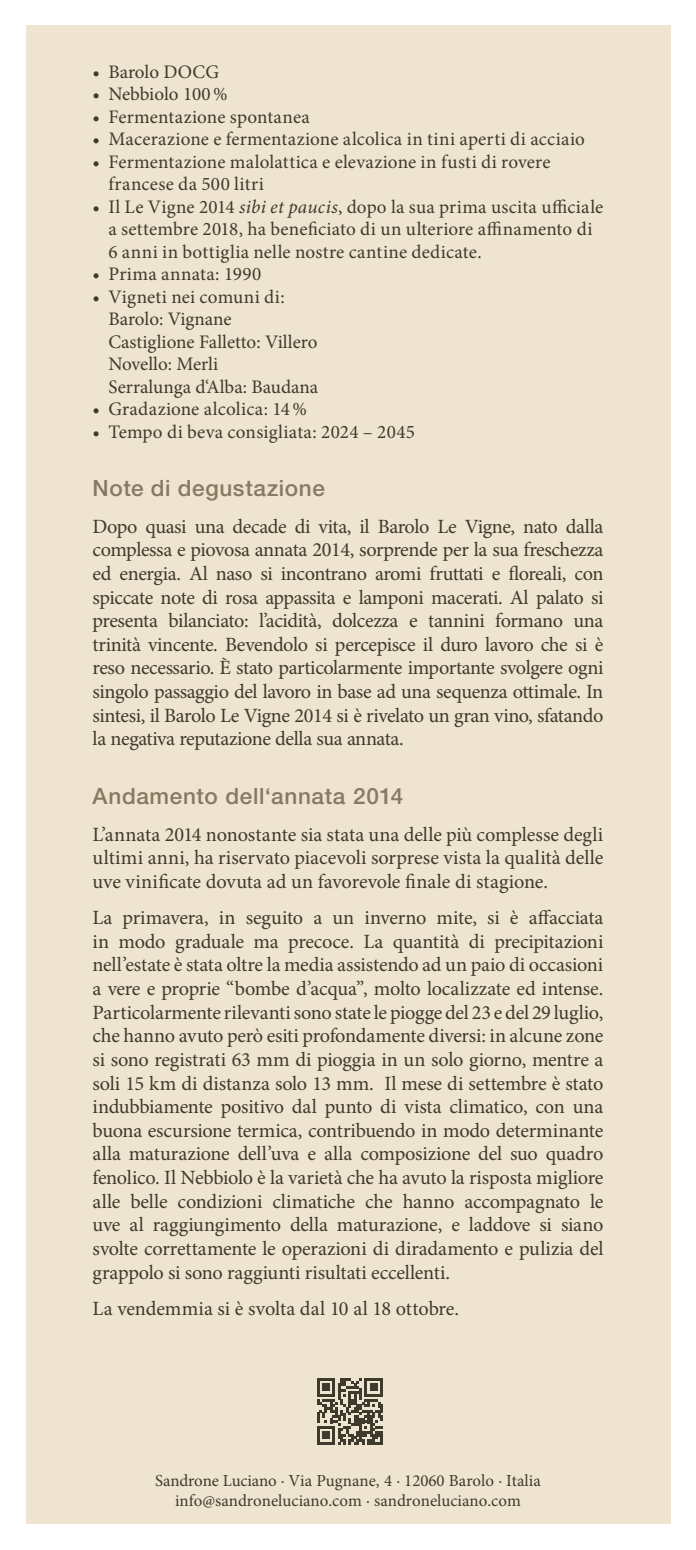
<style>
.page{position:relative;width:696px;height:1550px;background:#fff}
.page>*{position:absolute;margin:0;border:0;box-sizing:border-box;transform-origin:0 0}
.t1{font:500 22.5px "Helvetica Neue LT Std";letter-spacing:.025em;color:#877962}
.t2{font:20.25px/23.6px "Minion Pro";letter-spacing:-.01em;color:#3e3a2d;text-align:justify}
.t3{font:19.12px/22.5px "Minion Pro";letter-spacing:.005em;color:#3e3a2d}
.t4{font:16.88px/20.2px "Minion Pro";color:#3e3a2d;text-align:center}
.s1{font-style:italic}
</style>
<div class="page">
<div style="left:26px;top:26px;width:644px;height:1498px;background:#efe4d0"></div>
<svg style="left:317px;top:1378px;width:66px;height:66px"></svg>
<p class="t3" style="left:92px;top:60px;width:128px">• Barolo DOCG</p>
<p class="t3" style="left:92px;top:83px;width:136px">• Nebbiolo 100%</p>
<p class="t3" style="left:92px;top:105px;width:219px">• Fermentazione spontanea</p>
<p class="t3" style="left:92px;top:128px;width:493px">• Macerazione e fermentazione alcolica in tini aperti di acciaio</p>
<p class="t3" style="left:108px;top:150px;width:443px;text-indent:-16px">• Fermentazione malolattica e elevazione in fusti di rovere francese da 500 litri</p>
<p class="t3" style="left:108px;top:195px;width:496px;text-indent:-16px">• Il Le Vigne 2014 <span class="s1">sibi et paucis</span>, dopo la sua prima uscita ufficiale a settembre 2018, ha beneficiato di un ulteriore affinamento di<br>6 anni in bottiglia nelle nostre cantine dedicate.</p>
<p class="t3" style="left:92px;top:263px;width:170px">• Prima annata: 1990</p>
<p class="t3" style="left:108px;top:285px;width:211px;text-indent:-16px">• Vigneti nei comuni di:<br>Barolo: Vignane<br>Castiglione Falletto: Villero<br>Novello: Merli<br>Serralunga d‘Alba: Baudana</p>
<p class="t3" style="left:92px;top:398px;width:215px">• Gradazione alcolica: 14%</p>
<p class="t3" style="left:92px;top:420px;width:324px">• Tempo di beva consigliata: 2024 – 2045</p>
<p class="t1" style="left:92px;top:475px;width:234px">Note di degustazione</p>
<p class="t2" style="left:92px;top:514px;width:512px">Dopo quasi una decade di vita, il Barolo Le Vigne, nato dalla complessa e piovosa annata 2014, sorprende per la sua freschezza ed energia. Al naso si incontrano aromi fruttati e floreali, con spiccate note di rosa appassita e lamponi macerati. Al palato si presenta bilanciato: l’acidità, dolcezza e tannini formano una trinità vincente. Bevendolo si percepisce il duro lavoro che si è reso necessario. È stato particolarmente importante svolgere ogni singolo passaggio del lavoro in base ad una sequenza ottimale. In sintesi, il Barolo Le Vigne 2014 si è rivelato un gran vino, sfatando la negativa reputazione della sua annata.</p>
<p class="t1" style="left:92px;top:783px;width:312px">Andamento dell‘annata 2014</p>
<p class="t2" style="left:92px;top:822px;width:512px">L’annata 2014 nonostante sia stata una delle più complesse degli ultimi anni, ha riservato piacevoli sorprese vista la qualità delle uve vinificate dovuta ad un favorevole finale di stagione.</p>
<p class="t2" style="left:92px;top:906px;width:512px">La primavera, in seguito a un inverno mite, si è affacciata in modo graduale ma precoce. La quantità di precipitazioni nell’estate è stata oltre la media assistendo ad un paio di occasioni a vere e proprie “bombe d’acqua”, molto localizzate ed intense.<br>Particolarmente rilevanti sono state le piogge del 23 e del 29 luglio, che hanno avuto però esiti profondamente diversi: in alcune zone si sono registrati 63 mm di pioggia in un solo giorno, mentre a soli 15 km di distanza solo 13 mm. Il mese di settembre è stato indubbiamente positivo dal punto di vista climatico, con una buona escursione termica, contribuendo in modo determinante alla maturazione dell’uva e alla composizione del suo quadro fenolico. Il Nebbiolo è la varietà che ha avuto la risposta migliore alle belle condizioni climatiche che hanno accompagnato le uve al raggiungimento della maturazione, e laddove si siano svolte correttamente le operazioni di diradamento e pulizia del grappolo si sono raggiunti risultati eccellenti.</p>
<p class="t2" style="left:92px;top:1297px;width:368px">La vendemmia si è svolta dal 10 al 18 ottobre.</p>
<p class="t4" style="left:155px;top:1470px;width:387px">Sandrone Luciano · Via Pugnane, 4 · 12060 Barolo · Italia info@sandroneluciano.com · sandroneluciano.com</p>
</div>
